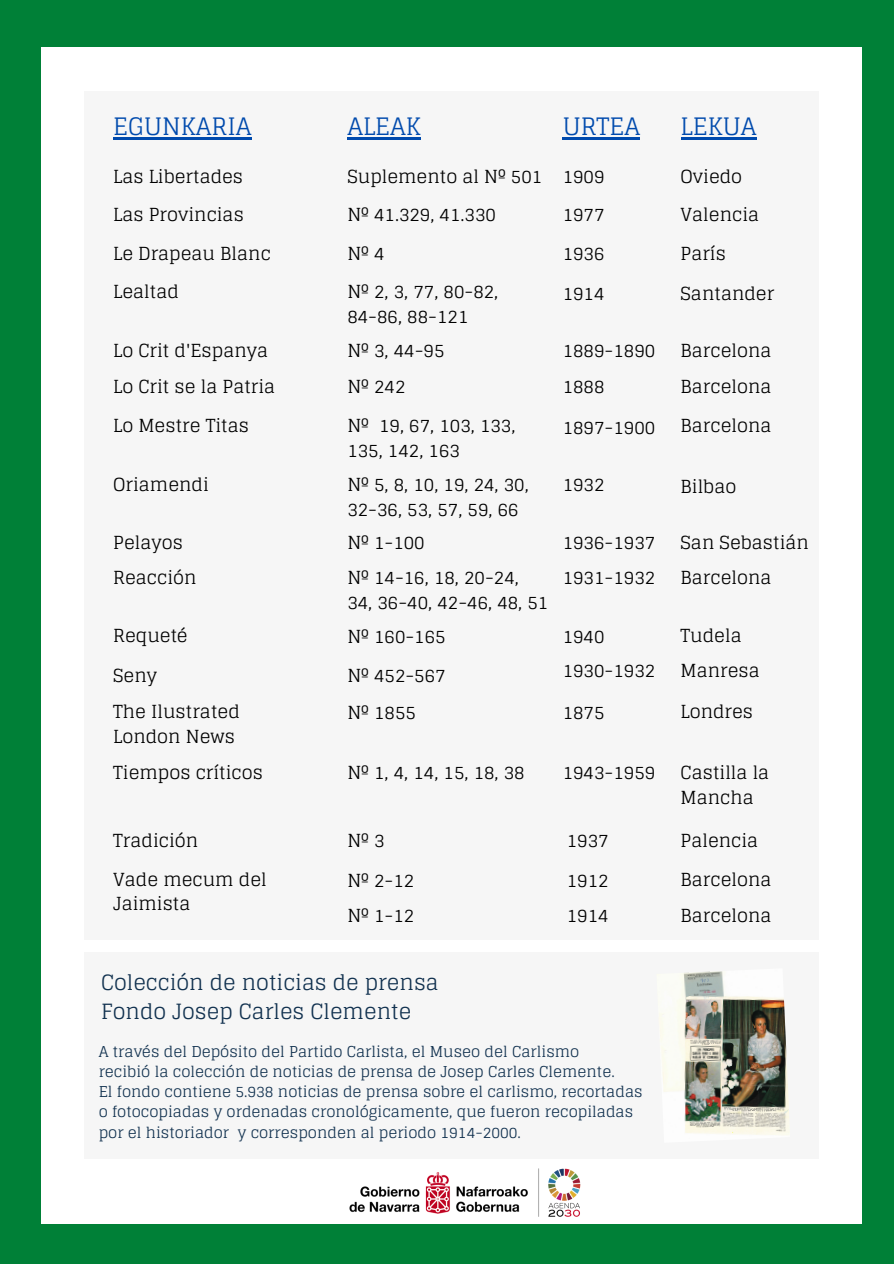
<style>
.page{position:relative;width:894px;height:1264px;background:#fff}
.page>*{position:absolute;margin:0;border:0;box-sizing:border-box;transform-origin:0 0}
.t1{font:24px "Glegoo";color:#004aad}
.t2{font:21px "Glegoo";color:#11314f}
.t3{font:18px/24.8px "Glegoo";color:#000}
.t4{font:15px/20.2px "Glegoo";color:#11314f}
</style>
<div class="page">
<div style="left:0;top:0;width:893px;height:1263px;background:#008037"></div>
<div style="left:41px;top:48px;width:820px;height:1175px;background:#fff"></div>
<div style="left:84px;top:91px;width:734px;height:848px;background:#f6f6f6"></div>
<div style="left:84px;top:951px;width:734px;height:207px;background:#f6f6f6"></div>
<img style="left:660px;top:971px;width:129px;height:164px">
<hr style="left:113px;top:137px;width:138px;height:3px;background:#004aad">
<hr style="left:347px;top:137px;width:74px;height:3px;background:#004aad">
<hr style="left:562px;top:137px;width:78px;height:3px;background:#004aad">
<hr style="left:680px;top:137px;width:76px;height:3px;background:#004aad">
<img style="left:349px;top:1168px;width:231px;height:49px">
<p class="t1" style="left:113px;top:113px;width:140px">EGUNKARIA</p>
<p class="t1" style="left:347px;top:113px;width:75px">ALEAK</p>
<p class="t1" style="left:562px;top:113px;width:79px">URTEA</p>
<p class="t1" style="left:680px;top:113px;width:77px">LEKUA</p>
<p class="t3" style="left:113px;top:164px;width:131px">Las Libertades</p>
<p class="t3" style="left:347px;top:164px;width:196px">Suplemento al Nº 501</p>
<p class="t3" style="left:562px;top:164px;width:43px">1909</p>
<p class="t3" style="left:680px;top:164px;width:63px">Oviedo</p>
<p class="t3" style="left:113px;top:203px;width:132px">Las Provincias</p>
<p class="t3" style="left:347px;top:203px;width:150px">Nº 41.329, 41.330</p>
<p class="t3" style="left:562px;top:203px;width:43px">1977</p>
<p class="t3" style="left:680px;top:203px;width:80px">Valencia</p>
<p class="t3" style="left:113px;top:241px;width:159px">Le Drapeau Blanc</p>
<p class="t3" style="left:347px;top:241px;width:39px">Nº 4</p>
<p class="t3" style="left:562px;top:241px;width:43px">1936</p>
<p class="t3" style="left:680px;top:241px;width:47px">París</p>
<p class="t3" style="left:113px;top:279px;width:67px">Lealtad</p>
<p class="t3" style="left:347px;top:279px;width:152px">Nº 2, 3, 77, 80-82,</p>
<p class="t3" style="left:347px;top:304px;width:122px">84-86, 88-121</p>
<p class="t3" style="left:562px;top:281px;width:43px">1914</p>
<p class="t3" style="left:680px;top:281px;width:95px">Santander</p>
<p class="t3" style="left:113px;top:338px;width:156px">Lo Crit d'Espanya</p>
<p class="t3" style="left:347px;top:338px;width:98px">Nº 3, 44-95</p>
<p class="t3" style="left:562px;top:338px;width:94px">1889-1890</p>
<p class="t3" style="left:680px;top:338px;width:92px">Barcelona</p>
<p class="t3" style="left:113px;top:374px;width:163px">Lo Crit se la Patria</p>
<p class="t3" style="left:347px;top:374px;width:60px">Nº 242</p>
<p class="t3" style="left:562px;top:374px;width:43px">1888</p>
<p class="t3" style="left:680px;top:374px;width:92px">Barcelona</p>
<p class="t3" style="left:113px;top:413px;width:137px">Lo Mestre Titas</p>
<p class="t3" style="left:347px;top:413px;width:169px">Nº 19, 67, 103, 133,</p>
<p class="t3" style="left:347px;top:438px;width:114px">135, 142, 163</p>
<p class="t3" style="left:562px;top:415px;width:94px">1897-1900</p>
<p class="t3" style="left:680px;top:413px;width:92px">Barcelona</p>
<p class="t3" style="left:113px;top:472px;width:97px">Oriamendi</p>
<p class="t3" style="left:347px;top:472px;width:183px">Nº 5, 8, 10, 19, 24, 30,</p>
<p class="t3" style="left:347px;top:497px;width:173px">32-36, 53, 57, 59, 66</p>
<p class="t3" style="left:113px;top:530px;width:71px">Pelayos</p>
<p class="t3" style="left:347px;top:530px;width:79px">Nº 1-100</p>
<p class="t3" style="left:113px;top:565px;width:85px">Reacción</p>
<p class="t3" style="left:347px;top:565px;width:173px">Nº 14-16, 18, 20-24,</p>
<p class="t3" style="left:347px;top:590px;width:202px">34, 36-40, 42-46, 48, 51</p>
<p class="t3" style="left:562px;top:472px;width:43px">1932</p>
<p class="t3" style="left:562px;top:530px;width:94px">1936-1937</p>
<p class="t3" style="left:680px;top:474px;width:57px">Bilbao</p>
<p class="t3" style="left:680px;top:530px;width:130px">San Sebastián</p>
<p class="t3" style="left:562px;top:565px;width:94px">1931-1932</p>
<p class="t3" style="left:680px;top:565px;width:92px">Barcelona</p>
<p class="t3" style="left:113px;top:623px;width:76px">Requeté</p>
<p class="t3" style="left:347px;top:624px;width:100px">Nº 160-165</p>
<p class="t3" style="left:562px;top:624px;width:43px">1940</p>
<p class="t3" style="left:680px;top:623px;width:63px">Tudela</p>
<p class="t3" style="left:113px;top:663px;width:45px">Seny</p>
<p class="t3" style="left:347px;top:663px;width:100px">Nº 452-567</p>
<p class="t3" style="left:562px;top:658px;width:94px">1930-1932</p>
<p class="t3" style="left:680px;top:658px;width:81px">Manresa</p>
<p class="t3" style="left:113px;top:699px;width:128px">The Ilustrated</p>
<p class="t3" style="left:113px;top:724px;width:123px">London News</p>
<p class="t3" style="left:347px;top:700px;width:70px">Nº 1855</p>
<p class="t3" style="left:562px;top:700px;width:43px">1875</p>
<p class="t3" style="left:680px;top:699px;width:74px">Londres</p>
<p class="t3" style="left:113px;top:760px;width:151px">Tiempos críticos</p>
<p class="t3" style="left:347px;top:760px;width:179px">Nº 1, 4, 14, 15, 18, 38</p>
<p class="t3" style="left:562px;top:760px;width:94px">1943-1959</p>
<p class="t3" style="left:680px;top:760px;width:90px">Castilla la</p>
<p class="t3" style="left:680px;top:785px;width:75px">Mancha</p>
<p class="t3" style="left:113px;top:828px;width:86px">Tradición</p>
<p class="t3" style="left:347px;top:828px;width:39px">Nº 3</p>
<p class="t3" style="left:566px;top:828px;width:43px">1937</p>
<p class="t3" style="left:680px;top:828px;width:79px">Palencia</p>
<p class="t3" style="left:113px;top:867px;width:155px">Vade mecum del<br>Jaimista</p>
<p class="t3" style="left:347px;top:868px;width:68px">Nº 2-12</p>
<p class="t3" style="left:566px;top:868px;width:43px">1912</p>
<p class="t3" style="left:680px;top:867px;width:92px">Barcelona</p>
<p class="t3" style="left:347px;top:903px;width:68px">Nº 1-12</p>
<p class="t3" style="left:566px;top:903px;width:43px">1914</p>
<p class="t3" style="left:680px;top:903px;width:92px">Barcelona</p>
<p class="t2" style="left:101px;top:970px;width:339px">Colección de noticias de prensa</p>
<p class="t2" style="left:101px;top:999px;width:312px">Fondo Josep Carles Clemente</p>
<p class="t4" style="left:99px;top:1041px;width:482px">A través del Depósito del Partido Carlista, el Museo del Carlismo</p>
<p class="t4" style="left:99px;top:1061px;width:517px">recibió la colección de noticias de prensa de Josep Carles Clemente.</p>
<p class="t4" style="left:99px;top:1081px;width:545px">El fondo contiene 5.938 noticias de prensa sobre el carlismo, recortadas o fotocopiadas y ordenadas cronológicamente, que fueron recopiladas por el historiador y corresponden al periodo 1914-2000.</p>
</div>
